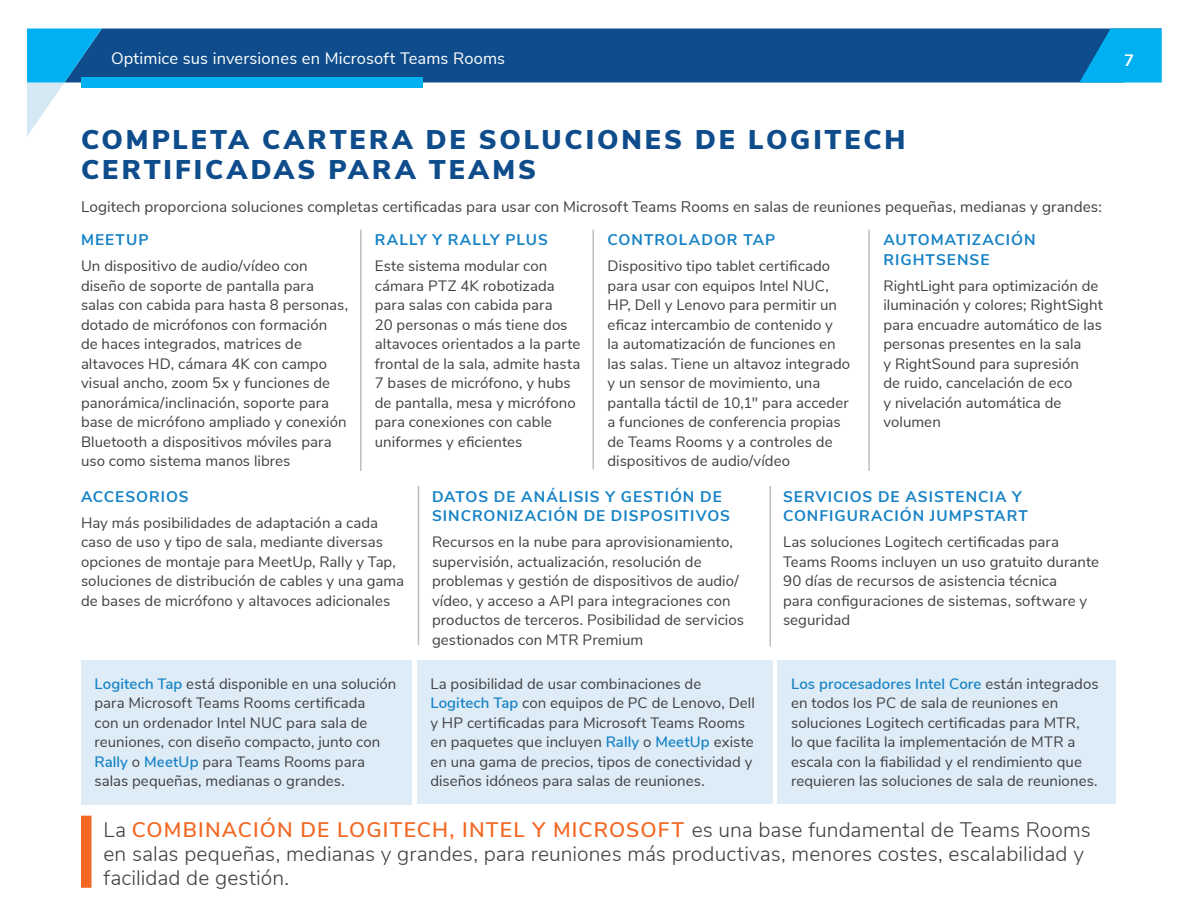
<style>
.page{position:relative;width:1188px;height:918px;background:#fff}
.page>*{position:absolute;margin:0;border:0;box-sizing:border-box;transform-origin:0 0}
.t1{font:900 27px/30px "Nunito Sans";letter-spacing:.105em;color:#0e4c8b}
.t2{font:300 21px/24px "Nunito Sans";letter-spacing:.005em;color:#414042}
.t3{font:16.5px "Nunito Sans";letter-spacing:.01em;color:#fff}
.t4{font:700 16.5px "Nunito Sans";color:#fff}
.t5{font:700 15.3px/19.5px "Nunito Sans";letter-spacing:.065em;color:#1582c5}
.t6{font:15.3px "Nunito Sans";letter-spacing:.005em;color:#414042}
.t7{font:15px/19.5px "Nunito Sans";letter-spacing:.005em;color:#414042}
.s1{font-weight:600;color:#1582c5}
.s2{font-weight:600;color:#f26722}
</style>
<div class="page">
<div style="left:102px;top:28px;width:1060px;height:54px;background:#0e4c8b"></div>
<div style="left:81px;top:77px;width:341px;height:11px;background:#00b0f0"></div>
<svg style="left:27px;top:28px;width:75px;height:108px"></svg>
<svg style="left:1079px;top:29px;width:83px;height:54px;background:#059ddc"></svg>
<div style="left:81px;top:660px;width:330px;height:145px;background:#deecf7"></div>
<div style="left:417px;top:660px;width:355px;height:144px;background:#deecf7"></div>
<div style="left:778px;top:660px;width:338px;height:144px;background:#deecf7"></div>
<div style="left:81px;top:816px;width:11px;height:72px;background:#f26722"></div>
<hr style="left:592px;top:230px;width:2px;height:239px;background:#bfbfbf">
<hr style="left:868px;top:230px;width:2px;height:241px;background:#bfbfbf">
<hr style="left:418px;top:486px;width:1px;height:159px;background:#bfbfbf">
<hr style="left:770px;top:486px;width:1px;height:160px;background:#bfbfbf">
<hr style="left:360px;top:230px;width:2px;height:241px;background:#bfbfbf">
<p class="t3" style="left:111px;top:47px;width:396px">Optimice sus inversiones en Microsoft Teams Rooms</p>
<p class="t4" style="left:1124px;top:48px;width:11px">7</p>
<h1 class="t1" style="left:81px;top:123px;width:826px">COMPLETA CARTERA DE SOLUCIONES DE LOGITECH<br>CERTIFICADAS PARA TEAMS</h1>
<p class="t6" style="left:81px;top:196px;width:1022px">Logitech proporciona soluciones completas certificadas para usar con Microsoft Teams Rooms en salas de reuniones pequeñas, medianas y grandes:</p>
<p class="t5" style="left:81px;top:229px;width:69px">MEETUP</p>
<p class="t7" style="left:81px;top:256px;width:269px">Un dispositivo de audio/vídeo con diseño de soporte de pantalla para salas con cabida para hasta 8 personas, dotado de micrófonos con formación<br>de haces integrados, matrices de altavoces HD, cámara 4K con campo visual ancho, zoom 5x y funciones de panorámica/inclinación, soporte para base de micrófono ampliado y conexión Bluetooth a dispositivos móviles para uso como sistema manos libres</p>
<p class="t5" style="left:375px;top:229px;width:175px">RALLY Y RALLY PLUS</p>
<p class="t7" style="left:375px;top:256px;width:207px">Este sistema modular con cámara PTZ 4K robotizada para salas con cabida para<br>20 personas o más tiene dos altavoces orientados a la parte frontal de la sala, admite hasta<br>7 bases de micrófono, y hubs de pantalla, mesa y micrófono para conexiones con cable uniformes y eficientes</p>
<p class="t5" style="left:608px;top:229px;width:169px">CONTROLADOR TAP</p>
<p class="t7" style="left:608px;top:256px;width:244px">Dispositivo tipo tablet certificado para usar con equipos Intel NUC, HP, Dell y Lenovo para permitir un eficaz intercambio de contenido y<br>la automatización de funciones en las salas. Tiene un altavoz integrado y un sensor de movimiento, una pantalla táctil de 10,1" para acceder a funciones de conferencia propias de Teams Rooms y a controles de dispositivos de audio/vídeo</p>
<p class="t5" style="left:883px;top:229px;width:154px">AUTOMATIZACIÓN<br>RIGHTSENSE</p>
<p class="t7" style="left:883px;top:275px;width:221px">RightLight para optimización de iluminación y colores; RightSight para encuadre automático de las personas presentes en la sala<br>y RightSound para supresión<br>de ruido, cancelación de eco<br>y nivelación automática de volumen</p>
<p class="t5" style="left:81px;top:486px;width:109px">ACCESORIOS</p>
<p class="t7" style="left:81px;top:512px;width:325px">Hay más posibilidades de adaptación a cada caso de uso y tipo de sala, mediante diversas opciones de montaje para MeetUp, Rally y Tap, soluciones de distribución de cables y una gama de bases de micrófono y altavoces adicionales</p>
<p class="t5" style="left:432px;top:486px;width:300px">DATOS DE ANÁLISIS Y GESTIÓN DE<br>SINCRONIZACIÓN DE DISPOSITIVOS</p>
<p class="t7" style="left:432px;top:531px;width:314px">Recursos en la nube para aprovisionamiento, supervisión, actualización, resolución de problemas y gestión de dispositivos de audio/ vídeo, y acceso a API para integraciones con productos de terceros. Posibilidad de servicios gestionados con MTR Premium</p>
<p class="t5" style="left:783px;top:486px;width:247px">SERVICIOS DE ASISTENCIA Y<br>CONFIGURACIÓN JUMPSTART</p>
<p class="t7" style="left:783px;top:531px;width:318px">Las soluciones Logitech certificadas para Teams Rooms incluyen un uso gratuito durante 90 días de recursos de asistencia técnica<br>para configuraciones de sistemas, software y seguridad</p>
<p class="t7" style="left:94px;top:673px;width:304px"><span class="s1">Logitech Tap</span> está disponible en una solución para Microsoft Teams Rooms certificada<br>con un ordenador Intel NUC para sala de reuniones, con diseño compacto, junto con <span class="s1">Rally</span> o <span class="s1">MeetUp</span> para Teams Rooms para salas pequeñas, medianas o grandes.</p>
<p class="t7" style="left:430px;top:673px;width:326px">La posibilidad de usar combinaciones de <span class="s1">Logitech Tap</span> con equipos de PC de Lenovo, Dell y HP certificadas para Microsoft Teams Rooms en paquetes que incluyen <span class="s1">Rally</span> o <span class="s1">MeetUp</span> existe en una gama de precios, tipos de conectividad y diseños idóneos para salas de reuniones.</p>
<p class="t7" style="left:791px;top:673px;width:309px"><span class="s1">Los procesadores Intel Core</span> están integrados en todos los PC de sala de reuniones en soluciones Logitech certificadas para MTR,<br>lo que facilita la implementación de MTR a escala con la fiabilidad y el rendimiento que requieren las soluciones de sala de reuniones.</p>
<h2 class="t2" style="left:104px;top:816px;width:989px">La <span class="s2">COMBINACIÓN DE LOGITECH, INTEL Y MICROSOFT</span> es una base fundamental de Teams Rooms en salas pequeñas, medianas y grandes, para reuniones más productivas, menores costes, escalabilidad y facilidad de gestión.</h2>
</div>
